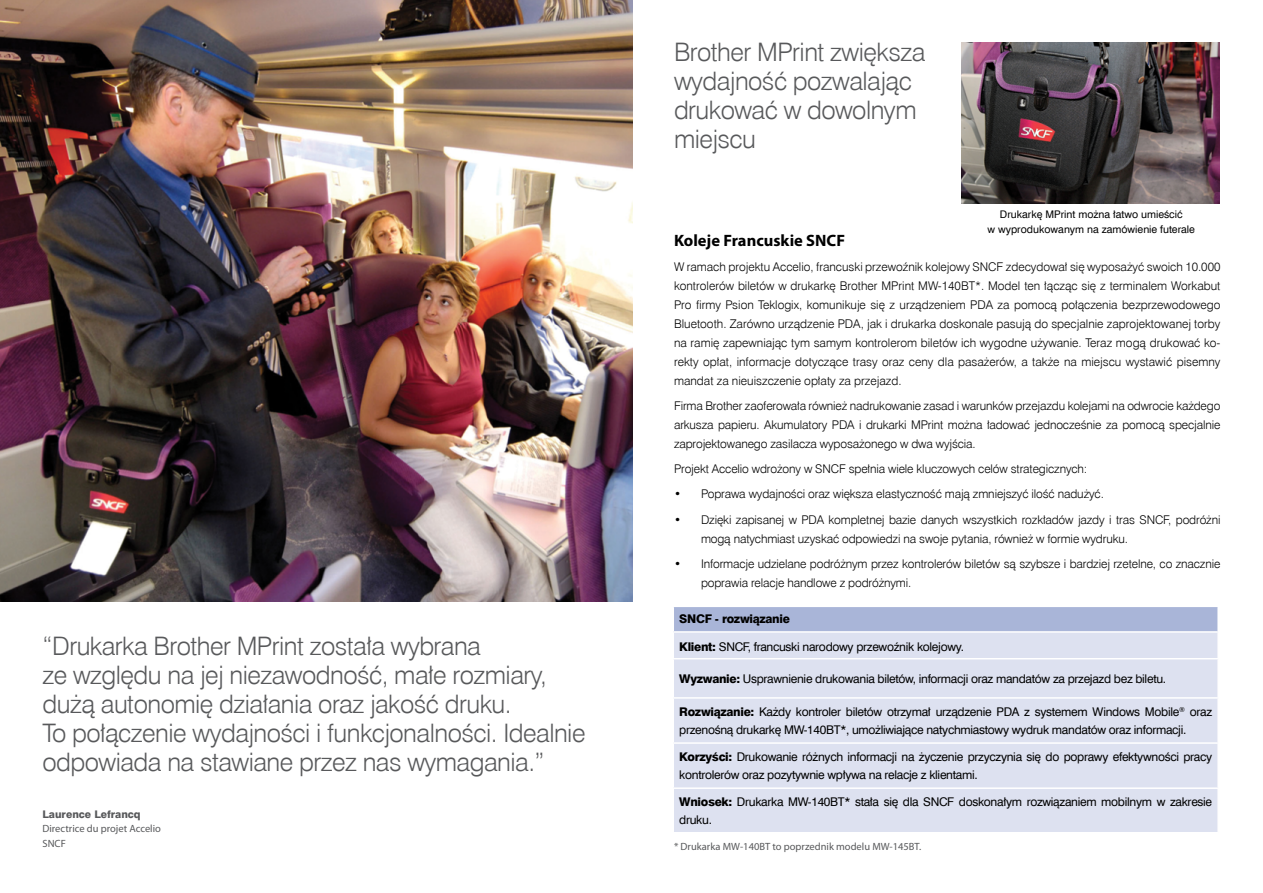
<style>
.page{position:relative;width:1263px;height:893px;background:#fff}
.page>*{position:absolute;margin:0;border:0;box-sizing:border-box;transform-origin:0 0}
.t1{font:25.5px/29.1px "Swis 721 Lt EU";letter-spacing:-.02em;color:#58595b}
.t2{font:700 16.5px "Myriad Pro";color:#000}
.t3{font:12px/18.9px "Swis 721 Lt EU";letter-spacing:-.01em;color:#000;text-align:justify}
.t4{font:12px/18px "Swis 721 EU Normal";letter-spacing:-.025em;color:#000}
.t5{font:12px "Swis 721 Hv EU";letter-spacing:-.025em;color:#000}
.t6{font:10.5px/14.7px "Myriad Pro";color:#58595b}
.t7{font:10.5px/15px "Swis 721 EU Normal";color:#000;text-align:center}
.t8{font:10.5px "Swis 721 Hv EU";color:#58595b}
.s1{font-family:"Swis 721 Hv EU"}
</style>
<div class="page">
<img style="left:0;top:0;width:632px;height:601px">
<img style="left:961px;top:43px;width:258px;height:161px">
<div style="left:673px;top:606px;width:545px;height:26px;background:#a9b5d8"></div>
<div style="left:674px;top:633px;width:543px;height:199px;background:#dde1f0"></div>
<hr style="left:672px;top:631px;width:547px;height:2px;background:#fff">
<hr style="left:672px;top:658px;width:547px;height:1px;background:#fff">
<hr style="left:672px;top:697px;width:547px;height:2px;background:#fff">
<hr style="left:672px;top:742px;width:547px;height:2px;background:#fff">
<hr style="left:672px;top:787px;width:547px;height:2px;background:#fff">
<hr style="left:672px;top:606px;width:547px;height:1px;background:#fff">
<hr style="left:672px;top:607px;width:2px;height:24px;background:#fff">
<hr style="left:1217px;top:607px;width:2px;height:24px;background:#fff">
<h1 class="t1" style="left:43px;top:632px;width:544px">“Drukarka Brother MPrint została wybrana<br>ze względu na jej niezawodność, małe rozmiary, dużą autonomię działania oraz jakość druku.<br>To połączenie wydajności i funkcjonalności. Idealnie odpowiada na stawiane przez nas wymagania.”</h1>
<p class="t8" style="left:43px;top:807px;width:100px">Laurence Lefrancq</p>
<p class="t6" style="left:43px;top:821px;width:120px">Directrice du projet Accelio<br>SNCF</p>
<h1 class="t1" style="left:674px;top:38px;width:253px">Brother MPrint zwiększa wydajność pozwalając drukować w dowolnym miejscu</h1>
<p class="t7" style="left:987px;top:207px;width:209px">Drukarkę MPrint można łatwo umieścić<br>w wyprodukowanym na zamówienie futerale</p>
<h2 class="t2" style="left:674px;top:230px;width:173px">Koleje Francuskie SNCF</h2>
<p class="t3" style="left:674px;top:258px;width:548px">W ramach projektu Accelio, francuski przewoźnik kolejowy SNCF zdecydował się wyposażyć swoich 10.000 kontrolerów biletów w drukarkę Brother MPrint MW-140BT*. Model ten łącząc się z terminalem Workabut Pro firmy Psion Teklogix, komunikuje się z urządzeniem PDA za pomocą połączenia bezprzewodowego Bluetooth. Zarówno urządzenie PDA, jak i drukarka doskonale pasują do specjalnie zaprojektowanej torby na ramię zapewniając tym samym kontrolerom biletów ich wygodne używanie. Teraz mogą drukować ko&shy;rekty opłat, informacje dotyczące trasy oraz ceny dla pasażerów, a także na miejscu wystawić pisemny mandat za nieuiszczenie opłaty za przejazd.</p>
<p class="t3" style="left:674px;top:396px;width:548px">Firma Brother zaoferowała również nadrukowanie zasad i warunków przejazdu kolejami na odwrocie każdego arkusza papieru. Akumulatory PDA i drukarki MPrint można ładować jednocześnie za pomocą specjalnie zaprojektowanego zasilacza wyposażonego w dwa wyjścia.</p>
<p class="t3" style="left:674px;top:460px;width:415px">Projekt Accelio wdrożony w SNCF spełnia wiele kluczowych celów strategicznych:</p>
<p class="t3" style="left:674px;top:485px;width:431px">• Poprawa wydajności oraz większa elastyczność mają zmniejszyć ilość nadużyć.</p>
<p class="t3" style="left:701px;top:510px;width:521px;text-indent:-27px">• Dzięki zapisanej w PDA kompletnej bazie danych wszystkich rozkładów jazdy i tras SNCF, podróżni mogą natychmiast uzyskać odpowiedzi na swoje pytania, również w formie wydruku.</p>
<p class="t3" style="left:701px;top:554px;width:521px;text-indent:-27px">• Informacje udzielane podróżnym przez kontrolerów biletów są szybsze i bardziej rzetelne, co znacznie poprawia relacje handlowe z podróżnymi.</p>
<p class="t5" style="left:679px;top:612px;width:112px">SNCF - rozwiązanie</p>
<p class="t4" style="left:679px;top:638px;width:286px"><span class="s1">Klient:</span> SNCF, francuski narodowy przewoźnik kolejowy.</p>
<p class="t4" style="left:679px;top:670px;width:488px"><span class="s1">Wyzwanie:</span> Usprawnienie drukowania biletów, informacji oraz mandatów za przejazd bez biletu.</p>
<p class="t4" style="left:679px;top:703px;width:534px"><span class="s1">Rozwiązanie:</span> Każdy kontroler biletów otrzymał urządzenie PDA z systemem Windows Mobile<sup>®</sup> oraz przenośną drukarkę MW-140BT*, umożliwiające natychmiastowy wydruk mandatów oraz informacji.</p>
<p class="t4" style="left:679px;top:748px;width:534px"><span class="s1">Korzyści:</span> Drukowanie różnych informacji na życzenie przyczynia się do poprawy efektywności pracy kontrolerów oraz pozytywnie wpływa na relacje z klientami.</p>
<p class="t4" style="left:679px;top:793px;width:534px"><span class="s1">Wniosek:</span> Drukarka MW-140BT* stała się dla SNCF doskonałym rozwiązaniem mobilnym w zakresie druku.</p>
<p class="t6" style="left:674px;top:839px;width:249px">* Drukarka MW-140BT to poprzednik modelu MW-145BT.</p>
</div>
